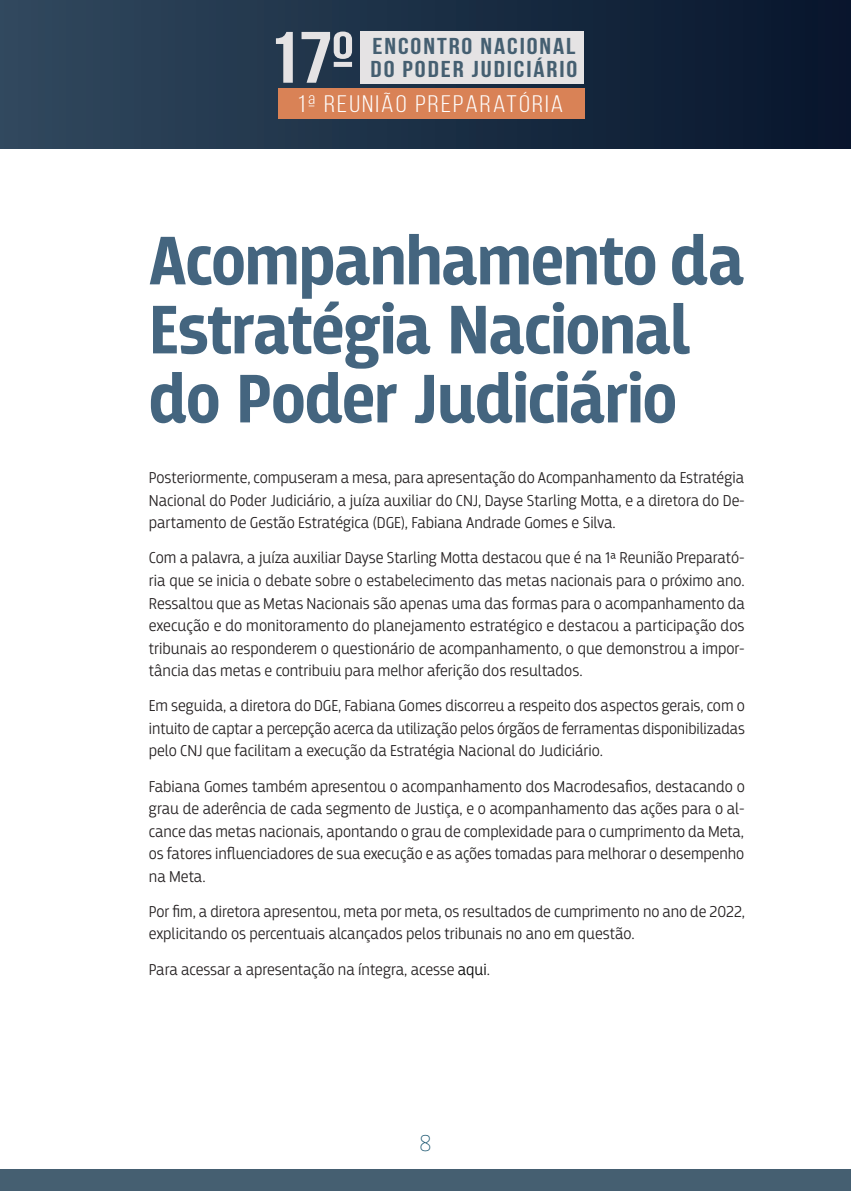
<style>
.page{position:relative;width:851px;height:1191px;background:#fff}
.page>*{position:absolute;margin:0;border:0;box-sizing:border-box;transform-origin:0 0}
.t1{font:700 72.6px "Bebas Neue";color:#e5e3e4;scale:1.19 1}
.TT1{font:700 72px/69px "Breakers";letter-spacing:-.01em;color:#44657f}
.t2{font:100 24px "Breakers";color:#12506b}
.t3{font:23.85px "Bebas Neue";letter-spacing:.075em;color:#fff;scale:1.19 1}
.t4{font:700 22.95px "Bebas Neue";letter-spacing:.07em;color:#455f71;scale:1.19 1}
.Texto{font:300 16.5px/22.5px "Breakers";color:#231f20;text-align:justify}
.s1{color:#000}
</style>
<div class="page">
<div style="left:0;top:0;width:850px;height:149px;background:linear-gradient(to right,#32495e,#09162d)"></div>
<div style="left:360px;top:31px;width:224px;height:52px;background:#e5e3e4"></div>
<div style="left:278px;top:89px;width:306px;height:30px;background:#d98256"></div>
<div style="left:0;top:1169px;width:850px;height:22px;background:#455f71"></div>
<h1 class="t1" style="left:266px;top:18px;width:76px">17º</h1>
<h3 class="t4" style="left:372px;top:33px;width:172px">ENCONTRO NACIONAL</h3>
<h3 class="t4" style="left:370px;top:56px;width:175px">DO PODER JUDICIÁRIO</h3>
<h3 class="t3" style="left:297px;top:91px;width:225px">1ª REUNIÃO PREPARATÓRIA</h3>
<p class="TT1" style="left:149px;top:229px;width:597px">Acompanhamento da<br>Estratégia Nacional do Poder Judiciário</p>
<p class="Texto" style="left:149px;top:466px;width:597px">Posteriormente, compuseram a mesa, para apresentação do Acompanhamento da Estratégia Nacional do Poder Judiciário, a juíza auxiliar do CNJ, Dayse Starling Motta, e a diretora do De&shy;partamento de Gestão Estratégica (DGE), Fabiana Andrade Gomes e Silva.</p>
<p class="Texto" style="left:149px;top:547px;width:597px">Com a palavra, a juíza auxiliar Dayse Starling Motta destacou que é na 1ª Reunião Preparató&shy;ria que se inicia o debate sobre o estabelecimento das metas nacionais para o próximo ano.<br>Ressaltou que as Metas Nacionais são apenas uma das formas para o acompanhamento da execução e do monitoramento do planejamento estratégico e destacou a participação dos tribunais ao responderem o questionário de acompanhamento, o que demonstrou a impor&shy;tância das metas e contribuiu para melhor aferição dos resultados.</p>
<p class="Texto" style="left:149px;top:694px;width:597px">Em seguida, a diretora do DGE, Fabiana Gomes discorreu a respeito dos aspectos gerais, com o intuito de captar a percepção acerca da utilização pelos órgãos de ferramentas disponibilizadas pelo CNJ que facilitam a execução da Estratégia Nacional do Judiciário.</p>
<p class="Texto" style="left:149px;top:775px;width:597px">Fabiana Gomes também apresentou o acompanhamento dos Macrodesafios, destacando o grau de aderência de cada segmento de Justiça, e o acompanhamento das ações para o al&shy;cance das metas nacionais, apontando o grau de complexidade para o cumprimento da Meta, os fatores influenciadores de sua execução e as ações tomadas para melhorar o desempenho na Meta.</p>
<p class="Texto" style="left:149px;top:900px;width:597px">Por fim, a diretora apresentou, meta por meta, os resultados de cumprimento no ano de 2022, explicitando os percentuais alcançados pelos tribunais no ano em questão.</p>
<p class="Texto" style="left:149px;top:958px;width:342px">Para acessar a apresentação na íntegra, acesse <span class="s1">aqui</span>.</p>
<h3 class="t2" style="left:419px;top:1129px;width:13px">8</h3>
</div>
